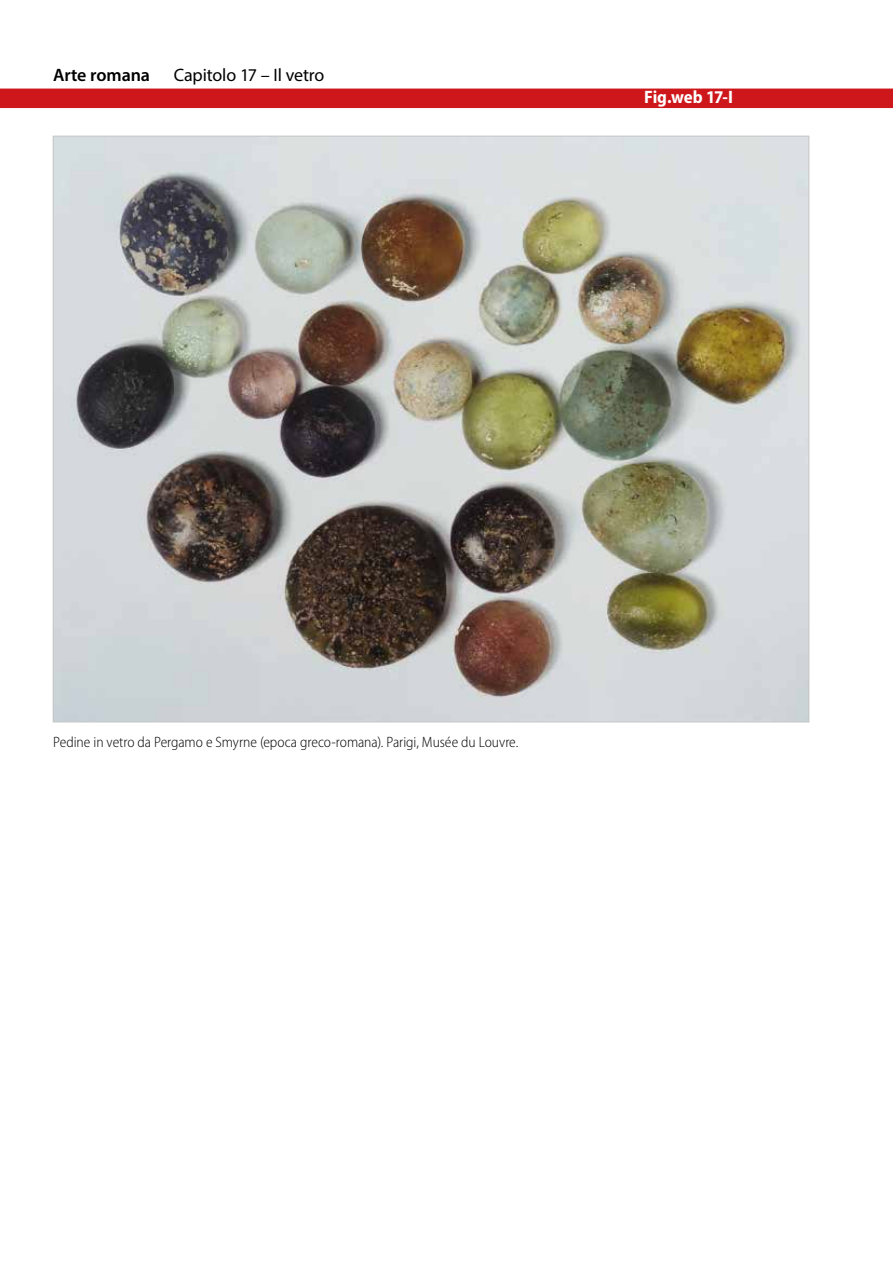
<style>
.page{position:relative;width:893px;height:1263px;background:#fff}
.page>*{position:absolute;margin:0;border:0;box-sizing:border-box;transform-origin:0 0}
.t1{font:18px "Myriad Pro";letter-spacing:-.01em;color:#000}
.t2{font:700 semi-condensed 18px "Myriad Pro";letter-spacing:-.015em;color:#fff}
.t3{font:600 18px "Myriad Pro";letter-spacing:-.005em;color:#000}
.t4{font:300 semi-condensed 15px "Myriad Pro";letter-spacing:-.005em;color:#000}
</style>
<div class="page">
<div style="left:0;top:89px;width:893px;height:19px;background:#cd171a"></div>
<img style="left:55px;top:138px;width:752px;height:582px">
<p class="t3" style="left:53px;top:63px;width:98px">Arte romana</p>
<p class="t1" style="left:174px;top:64px;width:152px">Capitolo 17 – Il vetro</p>
<p class="t2" style="left:644px;top:87px;width:90px">Fig.web 17-I</p>
<p class="t4" style="left:53px;top:734px;width:467px">Pedine in vetro da Pergamo e Smyrne (epoca greco-romana). Parigi, Musée du Louvre.</p>
</div>
